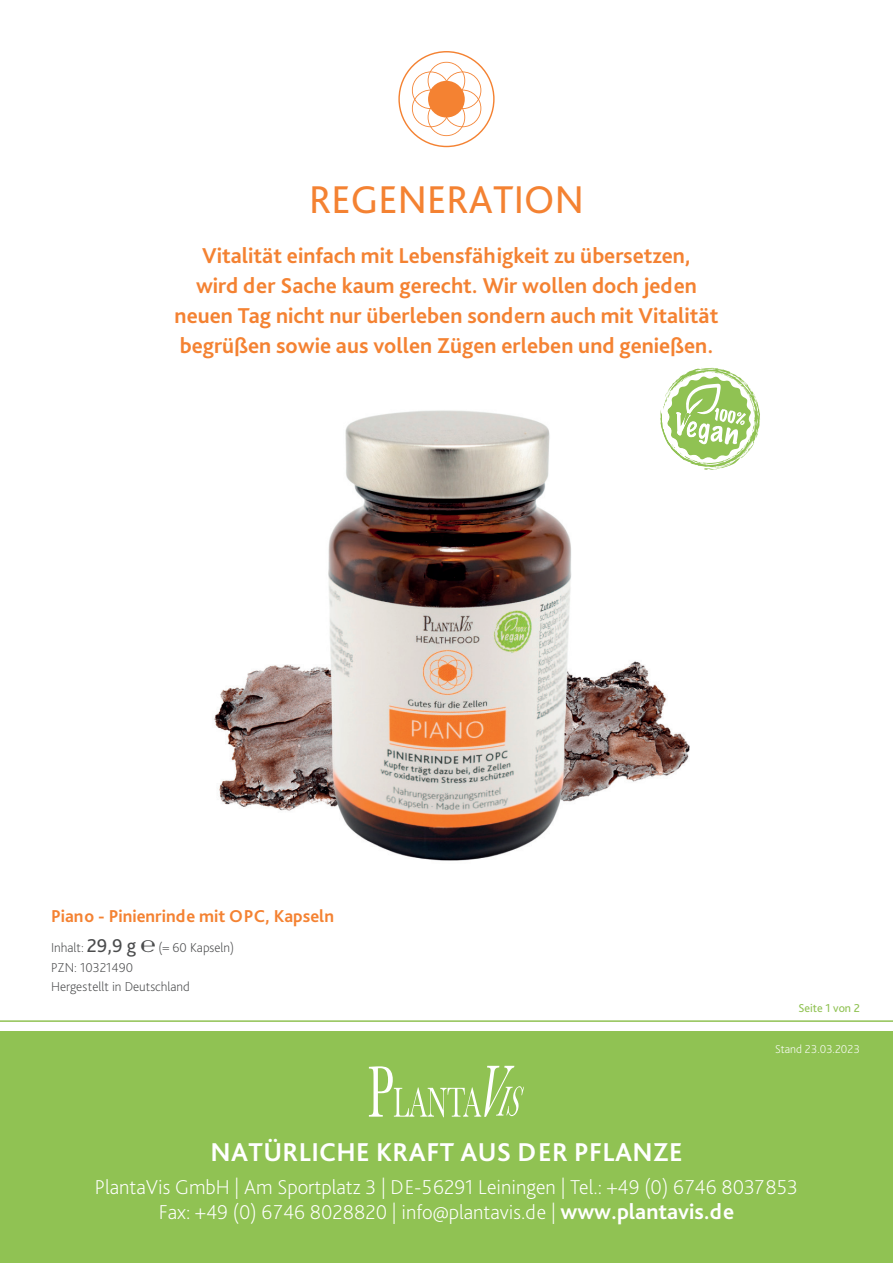
<style>
.page{position:relative;width:893px;height:1263px;background:#fff}
.page>*{position:absolute;margin:0;border:0;box-sizing:border-box;transform-origin:0 0}
.t1{font:40.5px "Bliss Pro";letter-spacing:.005em;color:#f48232}
.t2{font:700 27px "Bliss Pro";letter-spacing:.015em;color:#fff}
.t3{font:700 22.5px/30px "Bliss Pro";color:#f48232;text-align:center}
.t4{font:200 21px/25.5px "Bliss Pro";color:#fff;text-align:center}
.t5{font:700 18px "Bliss Pro";color:#f48232}
.t6{font:200 13.5px/19.5px "Bliss Pro";color:#4b4c4d}
.t7{font:200 12px "Bliss Pro";color:#fff}
.t8{font:12px "Bliss Pro";color:#90c253}
.s1{font-weight:400;font-size:19.5px}
.s2{font-size:19.5px}
.s3{font-weight:700;font-size:22.5px}
</style>
<div class="page">
<svg style="left:398px;top:51px;width:97px;height:96px"></svg>
<div style="left:0;top:1031px;width:893px;height:232px;background:#90c253"></div>
<svg style="left:369px;top:1066px;width:155px;height:51px"></svg>
<hr style="left:0;top:1020px;width:893px;height:2px;background:#90c253">
<img style="left:213px;top:410px;width:477px;height:451px">
<svg style="left:660px;top:368px;width:100px;height:103px"></svg>
<h1 class="t1" style="left:309px;top:174px;width:276px">REGENERATION</h1>
<p class="t3" style="left:175px;top:240px;width:545px">Vitalität einfach mit Lebensfähigkeit zu übersetzen,<br>wird der Sache kaum gerecht. Wir wollen doch jeden neuen Tag nicht nur überleben sondern auch mit Vitalität begrüßen sowie aus vollen Zügen erleben und genießen.</p>
<p class="t5" style="left:51px;top:905px;width:284px">Piano - Pinienrinde mit OPC, Kapseln</p>
<p class="t6" style="left:51px;top:938px;width:185px">Inhalt: <span class="s1">29,9 g</span> <span class="s2">℮</span> (= 60 Kapseln)<br>PZN: 10321490<br>Hergestellt in Deutschland</p>
<p class="t8" style="left:798px;top:1000px;width:63px">Seite 1 von 2</p>
<p class="t7" style="left:775px;top:1041px;width:86px">Stand 23.03.2023</p>
<p class="t2" style="left:210px;top:1135px;width:474px">NATÜRLICHE KRAFT AUS DER PFLANZE</p>
<p class="t4" style="left:95px;top:1174px;width:705px">PlantaVis GmbH | Am Sportplatz 3 | DE-56291 Leiningen | Tel.: +49 (0) 6746 8037853<br>Fax: +49 (0) 6746 8028820 | info@plantavis.de | <span class="s3">www.plantavis.de</span></p>
</div>
